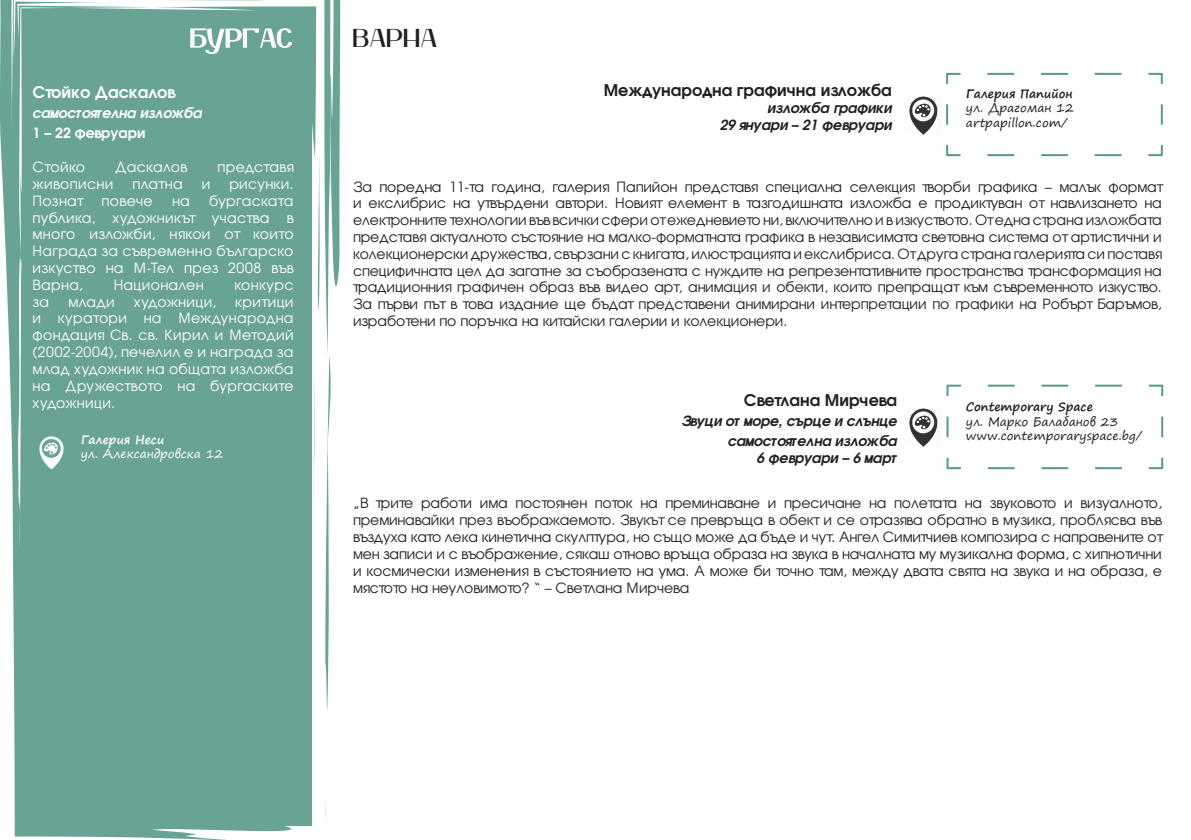
<style>
.page{position:relative;width:1191px;height:840px;background:#fff}
.page>*{position:absolute;margin:0;border:0;box-sizing:border-box;transform-origin:0 0}
.t1{font:24px "Yiggivoo Unicode";color:#fff}
.t2{font:24px "Yiggivoo Unicode";color:#231f20}
.t3{font:700 16px "Te X Gyre Adventor";color:#231f20}
.t4{font:700 16px "Te X Gyre Adventor";color:#fff}
.t5{font:14px/16.8px "Te X Gyre Adventor";color:#231f20;text-align:justify}
.t6{font:14px/16.8px "Te X Gyre Adventor";letter-spacing:.03em;color:#fff;text-align:justify}
.t7{font:italic 700 14px/20px "Te X Gyre Adventor";color:#231f20;text-align:right}
.t8{font:italic 700 14px "Te X Gyre Adventor";color:#fff}
.t9{font:700 14px "Te X Gyre Adventor";color:#fff}
.t10{font:12px/14.4px "Segoe Print";color:#231f20}
.t11{font:700 12px "Segoe Print";color:#231f20}
.t12{font:12px "Segoe Print";color:#fff}
.t13{font:700 12px "Segoe Print";color:#fff}
</style>
<div class="page">
<svg style="left:0;top:0;width:340px;height:839px;background:#79aca0"></svg>
<svg style="left:41px;top:357px;width:3px;height:68px"></svg>
<svg style="left:43px;top:258px;width:3px;height:92px"></svg>
<svg style="left:311px;top:108px;width:1px;height:47px"></svg>
<svg style="left:308px;top:320px;width:7px;height:219px"></svg>
<svg style="left:285px;top:150px;width:1px;height:40px"></svg>
<svg style="left:300px;top:14px;width:10px;height:12px"></svg>
<svg style="left:283px;top:264px;width:2px;height:30px"></svg>
<svg style="left:283px;top:440px;width:1px;height:48px"></svg>
<svg style="left:184px;top:28px;width:108px;height:31px;background:#82b2a6"></svg>
<img style="left:909px;top:96px;width:29px;height:39px">
<img style="left:909px;top:408px;width:29px;height:38px">
<svg style="left:946px;top:72px;width:217px;height:85px"></svg>
<svg style="left:946px;top:384px;width:218px;height:86px"></svg>
<img style="left:33px;top:425px;width:38px;height:44px">
<h1 class="t1" style="left:191px;top:20px;width:104px">БУРГАС</h1>
<h1 class="t2" style="left:354px;top:20px;width:86px">ВАРНА</h1>
<p class="t4" style="left:33px;top:78px;width:144px">Стойко Даскалов</p>
<p class="t8" style="left:33px;top:100px;width:171px">самостоятелна изложба</p>
<p class="t9" style="left:33px;top:120px;width:114px">1 – 22 февруари</p>
<p class="t3" style="left:604px;top:76px;width:289px">Международна графична изложба</p>
<p class="t7" style="left:720px;top:98px;width:173px;line-height:16.8px">изложба графики<br>29 януари – 21 февруари</p>
<p class="t11" style="left:966px;top:82px;width:108px">Галерия Папийон</p>
<p class="t10" style="left:966px;top:100px;width:109px">ул. Драгоман 12 artpapillon.com/</p>
<p class="t6" style="left:33px;top:157px;width:54px">Стойко</p>
<p class="t6" style="left:116px;top:157px;width:73px">Даскалов</p>
<p class="t6" style="left:218px;top:157px;width:77px">представя</p>
<p class="t6" style="left:33px;top:174px;width:82px">живописни</p>
<p class="t6" style="left:132px;top:174px;width:52px">платна</p>
<p class="t6" style="left:202px;top:174px;width:10px">и</p>
<p class="t6" style="left:229px;top:174px;width:66px">рисунки.</p>
<p class="t6" style="left:33px;top:191px;width:51px">Познат</p>
<p class="t6" style="left:102px;top:191px;width:53px">повече</p>
<p class="t6" style="left:172px;top:191px;width:19px">на</p>
<p class="t6" style="left:33px;top:191px;width:262px;text-indent:176px">бургаската публика, художникът участва в много изложби, някои от които Награда за съвременно българско изкуство на М-Тел през 2008 във Варна,</p>
<p class="t6" style="left:114px;top:275px;width:91px">Национален</p>
<p class="t6" style="left:234px;top:275px;width:61px">конкурс</p>
<p class="t6" style="left:33px;top:292px;width:262px;text-indent:203px">критици и куратори на Международна фондация Св. св. Кирил и Методий (2002-2004), печелил е и награда за млад художник на общата изложба на Дружеството на бургаските художници.</p>
<p class="t13" style="left:81px;top:428px;width:85px">Галерия Неси</p>
<p class="t12" style="left:81px;top:443px;width:144px">ул. Александровска 12</p>
<p class="t6" style="left:33px;top:292px;width:18px">за</p>
<p class="t6" style="left:68px;top:292px;width:48px">млади</p>
<p class="t6" style="left:134px;top:292px;width:84px">художници,</p>
<p class="t5" style="left:353px;top:177px;width:810px">За поредна 11-та година, галерия Папийон представя специална селекция творби графика – малък формат и екслибрис на утвърдени автори. Новият елемент в тазгодишната изложба е продиктуван от навлизането на електронните технологии във всички сфери от ежедневието ни, включително и в изкуството. От една страна изложбата представя актуалното състояние на малко-форматната графика в независимата световна система от артистични и колекционерски дружества, свързани с книгата, илюстрацията и екслибриса. От друга страна галерията си поставя специфичната цел да загатне за съобразената с нуждите на репрезентативните пространства трансформация на традиционния графичен образ във видео арт, анимация и обекти, които препращат към съвременното изкуство.<br>За първи път в това издание ще бъдат представени анимирани интерпретации по графики на Робърт Баръмов, изработени по поръчка на китайски галерии и колекционери.</p>
<p class="t3" style="left:744px;top:386px;width:155px">Светлана Мирчева</p>
<p class="t7" style="left:681px;top:409px;width:217px">Звуци от море, сърце и слънце самостоятелна изложба</p>
<p class="t7" style="left:756px;top:446px;width:142px">6 февруари – 6 март</p>
<p class="t11" style="left:966px;top:396px;width:128px">Contemporary Space</p>
<p class="t10" style="left:966px;top:414px;width:178px">ул. Марко Балабанов 23 www.contemporaryspace.bg/</p>
<p class="t5" style="left:353px;top:493px;width:810px">„В трите работи има постоянен поток на преминаване и пресичане на полетата на звуковото и визуалното, преминавайки през въображаемото. Звукът се превръща в обект и се отразява обратно в музика, проблясва във въздуха като лека кинетична скулптура, но също може да бъде и чут. Ангел Симитчиев композира с направените от мен записи и с въображение, сякаш отново връща образа на звука в началната му музикална форма, с хипнотични и космически изменения в състоянието на ума. А може би точно там, между двата свята на звука и на образа, е мястото на неуловимото? “ – Светлана Мирчева</p>
</div>
